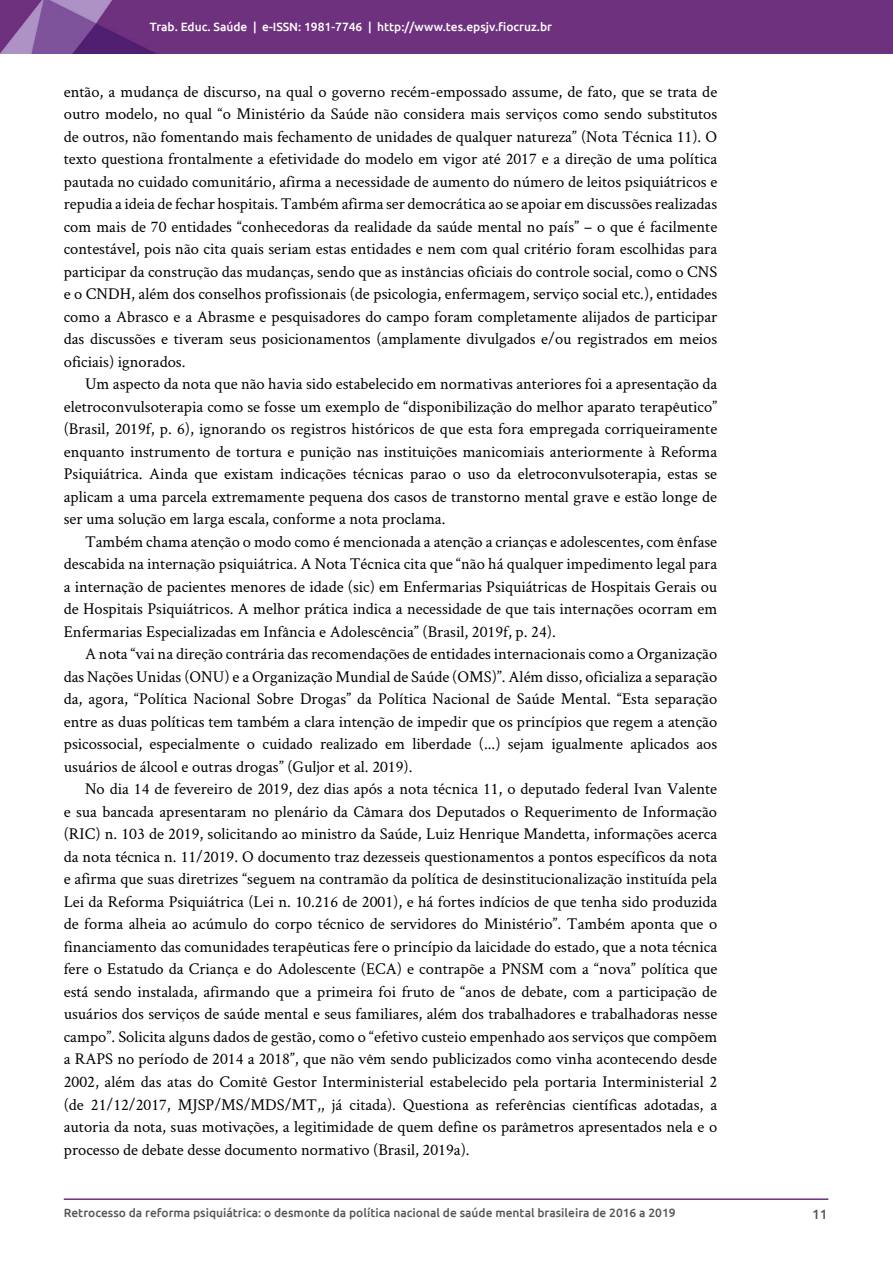
<style>
.page{position:relative;width:893px;height:1263px;background:#fff}
.page>*{position:absolute;margin:0;border:0;box-sizing:border-box;transform-origin:0 0}
.t1{font:16.5px/22.5px "Crimson Text";color:#000;text-align:justify}
.t2{font:500 13.5px "Ubuntu";color:#575756}
.t3{font:500 12px "Ubuntu";color:#575756}
.t4{font:500 12px "Ubuntu";color:#fff}
</style>
<div class="page">
<hr style="left:64px;top:1198px;width:764px;height:2px;background:#6e307e">
<img style="left:0;top:0;width:893px;height:53px">
<p class="t4" style="left:150px;top:19px;width:404px">Trab. Educ. Saúde | e-ISSN: 1981-7746 | http://www.tes.epsjv.fiocruz.br</p>
<p class="t1" style="left:64px;top:79px;width:655px">então, a mudança de discurso, na qual o governo recém-empossado assume, de fato, que se trata de outro modelo, no qual “o Ministério da Saúde não considera mais serviços como sendo substitutos de outros, não fomentando mais fechamento de unidades de qualquer natureza” (Nota Técnica 11). O texto questiona frontalmente a efetividade do modelo em vigor até 2017 e a direção de uma política pautada no cuidado comunitário, afirma a necessidade de aumento do número de leitos psiquiátricos e repudia a ideia de fechar hospitais. Também afirma ser democrática ao se apoiar em discussões realizadas com mais de 70 entidades “conhecedoras da realidade da saúde mental no país” – o que é facilmente contestável, pois não cita quais seriam estas entidades e nem com qual critério foram escolhidas para participar da construção das mudanças, sendo que as instâncias oficiais do controle social, como o CNS e o CNDH, além dos conselhos profissionais (de psicologia, enfermagem, serviço social etc.), entidades como a Abrasco e a Abrasme e pesquisadores do campo foram completamente alijados de participar das discussões e tiveram seus posicionamentos (amplamente divulgados e/ou registrados em meios oficiais) ignorados.</p>
<p class="t1" style="left:64px;top:372px;width:655px;text-indent:21px">Um aspecto da nota que não havia sido estabelecido em normativas anteriores foi a apresentação da eletroconvulsoterapia como se fosse um exemplo de “disponibilização do melhor aparato terapêutico” (Brasil, 2019f, p. 6), ignorando os registros históricos de que esta fora empregada corriqueiramente enquanto instrumento de tortura e punição nas instituições manicomiais anteriormente à Reforma Psiquiátrica. Ainda que existam indicações técnicas parao o uso da eletroconvulsoterapia, estas se aplicam a uma parcela extremamente pequena dos casos de transtorno mental grave e estão longe de ser uma solução em larga escala, conforme a nota proclama.</p>
<p class="t1" style="left:64px;top:530px;width:655px;text-indent:21px">Também chama atenção o modo como é mencionada a atenção a crianças e adolescentes, com ênfase descabida na internação psiquiátrica. A Nota Técnica cita que “não há qualquer impedimento legal para a internação de pacientes menores de idade (sic) em Enfermarias Psiquiátricas de Hospitais Gerais ou de Hospitais Psiquiátricos. A melhor prática indica a necessidade de que tais internações ocorram em Enfermarias Especializadas em Infância e Adolescência” (Brasil, 2019f, p. 24).</p>
<p class="t1" style="left:64px;top:642px;width:655px;text-indent:21px">A nota “vai na direção contrária das recomendações de entidades internacionais como a Organização das Nações Unidas (ONU) e a Organização Mundial de Saúde (OMS)”. Além disso, oficializa a separação da, agora, “Política Nacional Sobre Drogas” da Política Nacional de Saúde Mental. “Esta separação entre as duas políticas tem também a clara intenção de impedir que os princípios que regem a atenção psicossocial, especialmente o cuidado realizado em liberdade (...) sejam igualmente aplicados aos usuários de álcool e outras drogas” (Guljor et al. 2019).</p>
<p class="t1" style="left:64px;top:777px;width:655px;text-indent:21px">No dia 14 de fevereiro de 2019, dez dias após a nota técnica 11, o deputado federal Ivan Valente e sua bancada apresentaram no plenário da Câmara dos Deputados o Requerimento de Informação (RIC) n. 103 de 2019, solicitando ao ministro da Saúde, Luiz Henrique Mandetta, informações acerca da nota técnica n. 11/2019. O documento traz dezesseis questionamentos a pontos específicos da nota e afirma que suas diretrizes “seguem na contramão da política de desinstitucionalização instituída pela Lei da Reforma Psiquiátrica (Lei n. 10.216 de 2001), e há fortes indícios de que tenha sido produzida de forma alheia ao acúmulo do corpo técnico de servidores do Ministério”. Também aponta que o financiamento das comunidades terapêuticas fere o princípio da laicidade do estado, que a nota técnica fere o Estatudo da Criança e do Adolescente (ECA) e contrapõe a PNSM com a “nova” política que está sendo instalada, afirmando que a primeira foi fruto de “anos de debate, com a participação de usuários dos serviços de saúde mental e seus familiares, além dos trabalhadores e trabalhadoras nesse campo”. Solicita alguns dados de gestão, como o “efetivo custeio empenhado aos serviços que compõem a RAPS no período de 2014 a 2018”, que não vêm sendo publicizados como vinha acontecendo desde 2002, além das atas do Comitê Gestor Interministerial estabelecido pela portaria Interministerial 2 (de 21/12/2017, MJSP/MS/MDS/MT,, já citada). Questiona as referências científicas adotadas, a autoria da nota, suas motivações, a legitimidade de quem define os parâmetros apresentados nela e o processo de debate desse documento normativo (Brasil, 2019a).</p>
<p class="t3" style="left:64px;top:1205px;width:613px">Retrocesso da reforma psiquiátrica: o desmonte da política nacional de saúde mental brasileira de 2016 a 2019</p>
<p class="t2" style="left:812px;top:1205px;width:17px">11</p>
</div>
